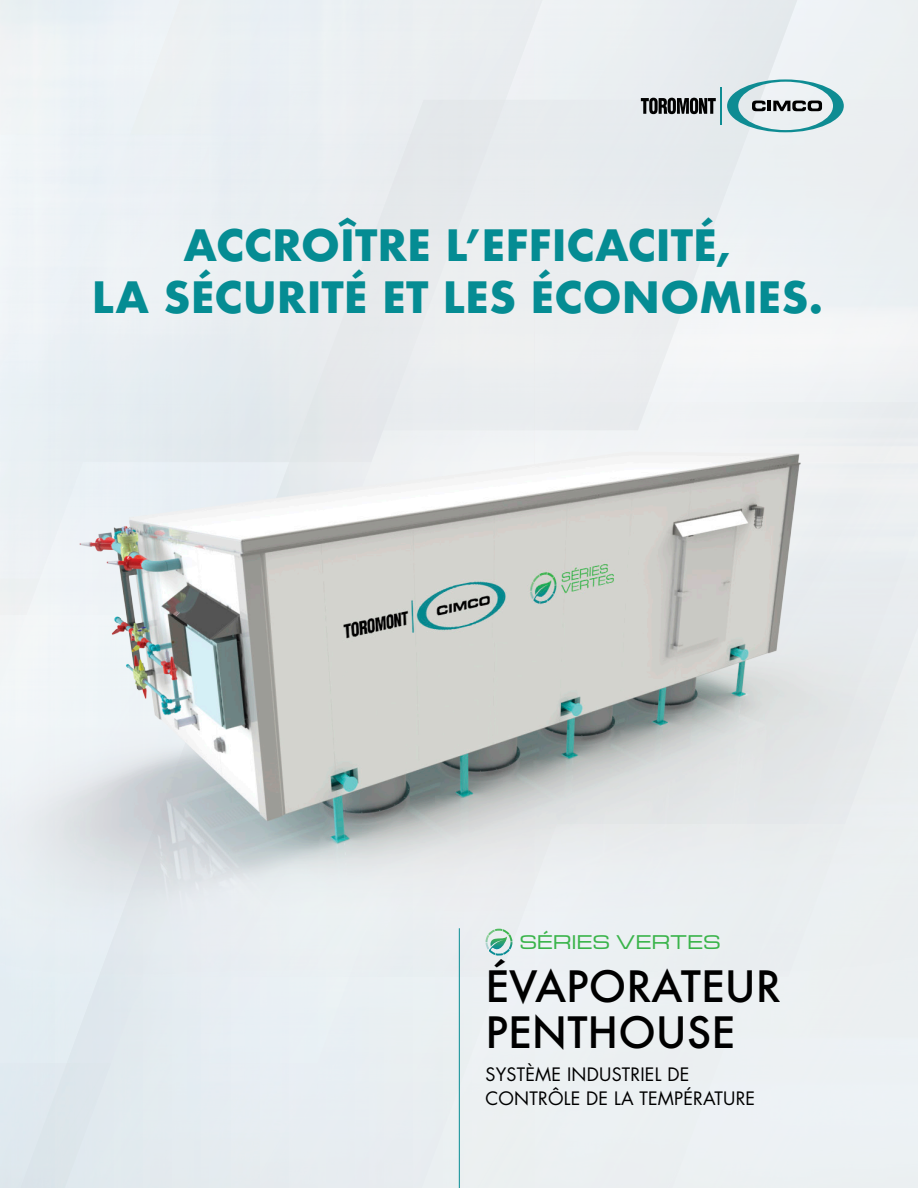
<style>
.page{position:relative;width:918px;height:1188px;background:#ebeff2}
.page>*{position:absolute;margin:0;border:0;box-sizing:border-box;transform-origin:0 0}
.t1{font:700 42px/52.3px "Futura";color:#058c93;text-align:center}
.t2{font:500 42px/46px "Futura";color:#000}
.t3{font:500 20.7px "Microgramma Ext D";letter-spacing:.055em;color:#38b449}
.t4{font:18px/24.6px "Futura Std";letter-spacing:.01em;color:#000}
</style>
<div class="page">
<svg style="left:0;top:1001px;width:459px;height:187px"></svg>
<hr style="left:721px;top:87px;width:1px;height:38px;background:#0e8c93">
<svg style="left:727px;top:79px;width:117px;height:53px"></svg>
<svg style="left:641px;top:98px;width:75px;height:16px"></svg>
<hr style="left:459px;top:928px;width:1px;height:260px;background:#058c93">
<img style="left:53px;top:346px;width:801px;height:655px">
<p class="t1" style="left:92px;top:219px;width:733px">ACCROÎTRE L’EFFICACITÉ,<br>LA SÉCURITÉ ET LES ÉCONOMIES.</p>
<p class="t3" style="left:520px;top:929px;width:202px">SÉRIES VERTES</p>
<p class="t2" style="left:486px;top:963px;width:297px">ÉVAPORATEUR<br>PENTHOUSE</p>
<p class="t4" style="left:486px;top:1062px;width:271px">SYSTÈME INDUSTRIEL DE<br>CONTRÔLE DE LA TEMPÉRATURE</p>
</div>
